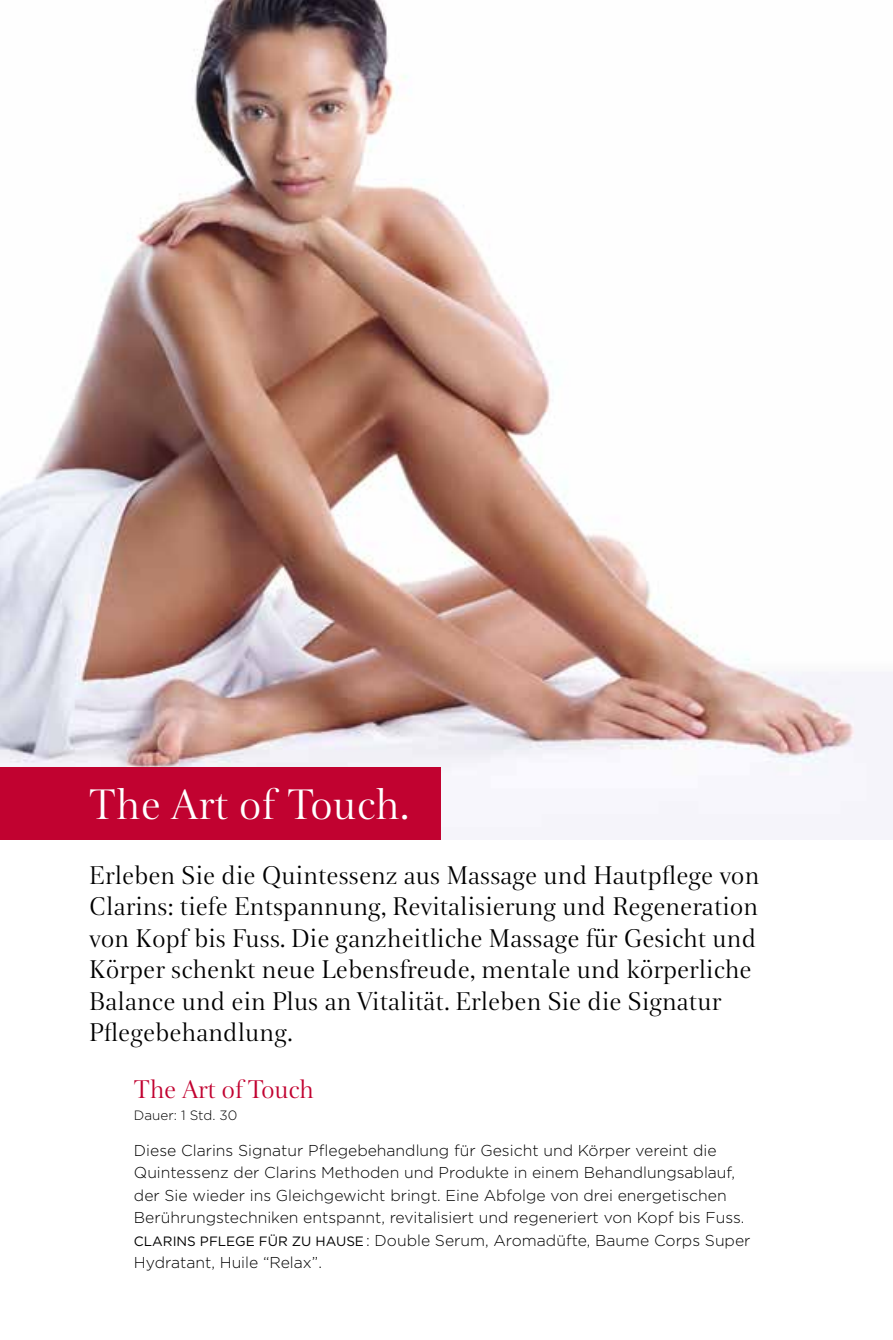
<style>
.page{position:relative;width:893px;height:1340px;background:#fff}
.page>*{position:absolute;margin:0;border:0;box-sizing:border-box;transform-origin:0 0}
.t1{font:45px "Clarins";color:#fff}
.t2{font:27px/31.5px "Clarins";color:#000}
.t3{font:27px "Clarins";letter-spacing:-.01em;color:#c10230}
.t4{font:300 15.75px/22.5px "Gotham";color:#000}
.t5{font:300 13.5px "Gotham";color:#000}
.s1{font-weight:400;font-size:13.5px}
</style>
<div class="page">
<img style="left:0;top:0;width:893px;height:839px">
<div style="left:0;top:767px;width:440px;height:72px;background:#c10230"></div>
<h1 class="t1" style="left:89px;top:772px;width:322px">The Art of Touch.</h1>
<p class="t2" style="left:89px;top:857px;width:672px">Erleben Sie die Quintessenz aus Massage und Hautpflege von Clarins: tiefe Entspannung, Revitalisierung und Regeneration von Kopf bis Fuss. Die ganzheitliche Massage für Gesicht und Körper schenkt neue Lebensfreude, mentale und körperliche Balance und ein Plus an Vitalität. Erleben Sie die Signatur Pflegebehandlung.</p>
<h2 class="t3" style="left:134px;top:1069px;width:182px">The Art of Touch</h2>
<p class="t5" style="left:134px;top:1106px;width:105px">Dauer: 1 Std. 30</p>
<p class="t4" style="left:134px;top:1138px;width:618px">Diese Clarins Signatur Pflegebehandlung für Gesicht und Körper vereint die Quintessenz der Clarins Methoden und Produkte in einem Behandlungsablauf, der Sie wieder ins Gleichgewicht bringt. Eine Abfolge von drei energetischen Berührungstechniken entspannt, revitalisiert und regeneriert von Kopf bis Fuss.<br><span class="s1">CLARINS PFLEGE FÜR ZU HAUSE</span> : Double Serum, Aromadüfte, Baume Corps Super Hydratant, Huile “Relax”.</p>
</div>
